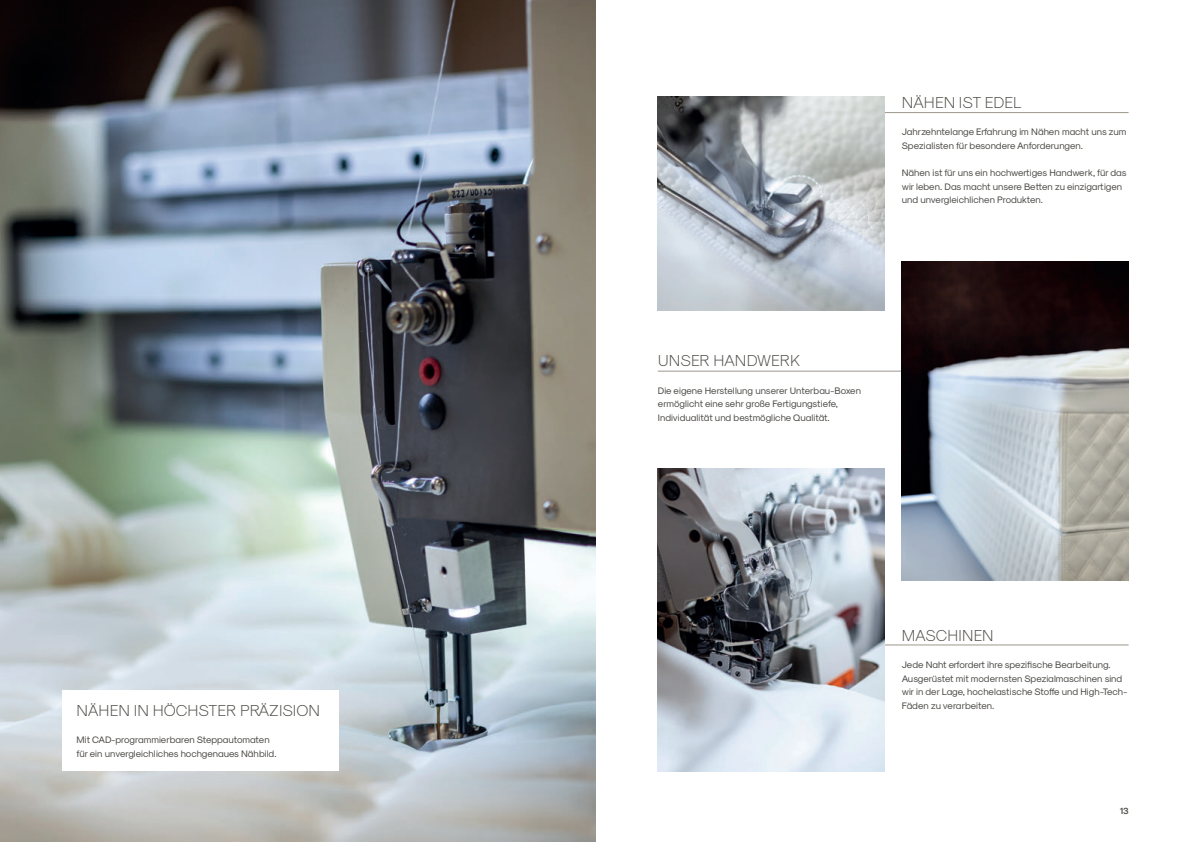
<style>
.page{position:relative;width:1191px;height:842px;background:#fff}
.page>*{position:absolute;margin:0;border:0;box-sizing:border-box;transform-origin:0 0}
.t1{font:16px "Sk Modernist Light";color:#4d4c48}
.t2{font:9.5px/13.7px "Sk Modernist Regular";color:#4d4c48}
.t3{font:9px "Sk Modernist Bold";color:#4d4c48}
</style>
<div class="page">
<img style="left:0;top:0;width:595px;height:842px">
<div style="left:62px;top:690px;width:276px;height:81px;background:#fff"></div>
<hr style="left:762px;top:112px;width:366px;height:1px;background:#9d978c">
<hr style="left:658px;top:371px;width:243px;height:1px;background:#9d978c">
<hr style="left:883px;top:645px;width:245px;height:1px;background:#9d978c">
<img style="left:901px;top:262px;width:227px;height:318px">
<img style="left:658px;top:97px;width:226px;height:213px">
<img style="left:658px;top:468px;width:226px;height:303px">
<h1 class="t1" style="left:77px;top:700px;width:245px">NÄHEN IN HÖCHSTER PRÄZISION</h1>
<p class="t2" style="left:77px;top:733px;width:201px">Mit CAD-programmierbaren Steppautomaten für ein unvergleichliches hochgenaues Nähbild.</p>
<h1 class="t1" style="left:901px;top:92px;width:121px">NÄHEN IST EDEL</h1>
<p class="t2" style="left:901px;top:125px;width:226px">Jahrzehntelange Erfahrung im Nähen macht uns zum<br>Spezialisten für besondere Anforderungen.</p>
<p class="t2" style="left:901px;top:166px;width:226px">Nähen ist für uns ein hochwertiges Handwerk, für das wir leben. Das macht unsere Betten zu einzigartigen und unvergleichlichen Produkten.</p>
<h1 class="t1" style="left:658px;top:351px;width:144px">UNSER HANDWERK</h1>
<p class="t2" style="left:658px;top:383px;width:205px">Die eigene Herstellung unserer Unterbau-Boxen ermöglicht eine sehr große Fertigungstiefe,<br>Individualität und bestmögliche Qualität.</p>
<h1 class="t1" style="left:901px;top:625px;width:93px">MASCHINEN</h1>
<p class="t2" style="left:901px;top:657px;width:227px">Jede Naht erfordert ihre spezifische Bearbeitung.<br>Ausgerüstet mit modernsten Spezialmaschinen sind wir in der Lage, hochelastische Stoffe und High-Tech-Fäden zu verarbeiten.</p>
<p class="t3" style="left:1119px;top:805px;width:10px">13</p>
</div>
